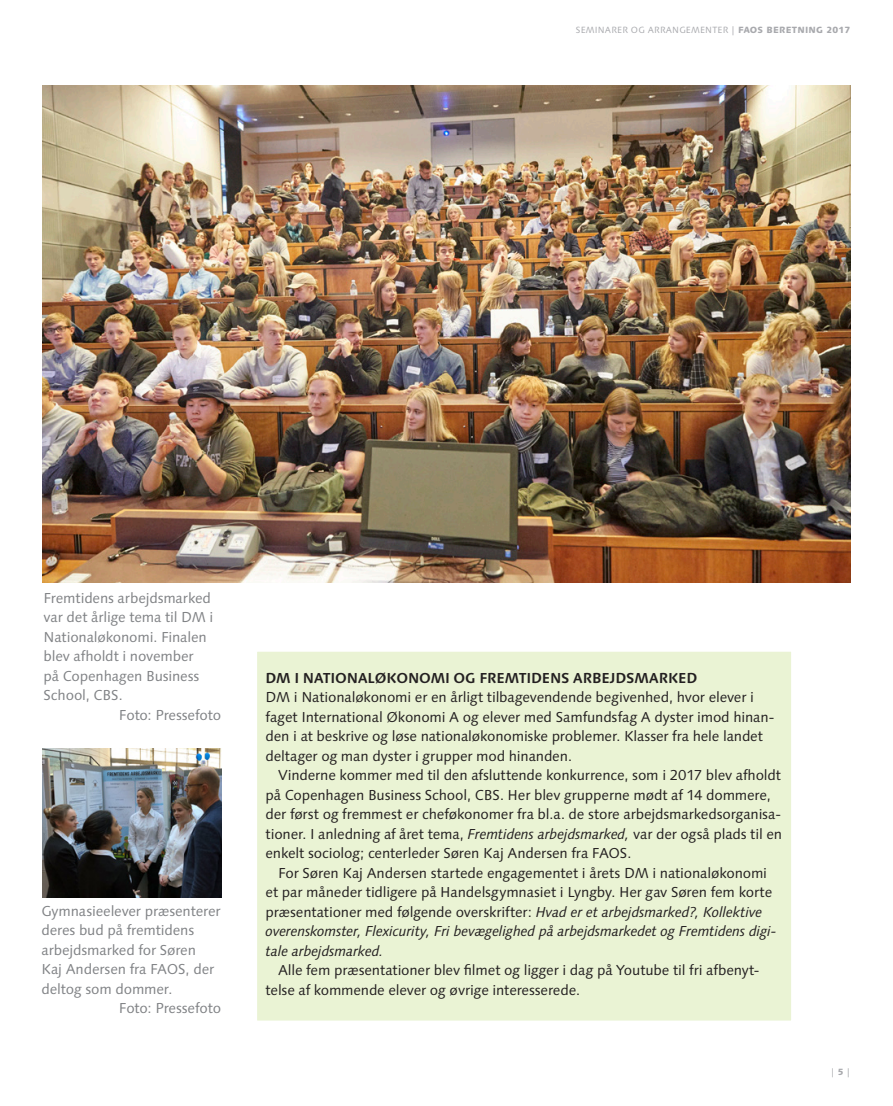
<style>
.page{position:relative;width:893px;height:1106px;background:#fff}
.page>*{position:absolute;margin:0;border:0;box-sizing:border-box;transform-origin:0 0}
.Ny_boks{font:14.4px/19.5px "Linotype Syntax";letter-spacing:-.01em;color:#231f20}
.Publkationer_Mellemr{font:14.4px/19.5px "Linotype Syntax";letter-spacing:-.01em;color:#808285}
.Ny_boks-2{font:700 14.4px "Linotype Syntax";letter-spacing:-.015em;color:#231f20}
.t1{font:9px "Linotype Syntax";letter-spacing:.02em;color:#a8a9ad}
.s1{font-weight:800}
.s2{font-style:italic}
</style>
<div class="page">
<img style="left:43px;top:748px;width:178px;height:149px">
<img style="left:43px;top:85px;width:807px;height:498px">
<div style="left:257px;top:651px;width:535px;height:370px;background:#eaf3d4"></div>
<p class="t1" style="left:576px;top:24px;width:276px">SEMINARER OG ARRANGEMENTER | <span class="s1">FAOS BERETNING 2017</span></p>
<p class="Publkationer_Mellemr" style="left:44px;top:588px;width:169px">Fremtidens arbejdsmarked</p>
<p class="Publkationer_Mellemr" style="left:44px;top:608px;width:171px">var det årlige tema til DM i</p>
<p class="Publkationer_Mellemr" style="left:44px;top:627px;width:165px">Nationaløkonomi. Finalen</p>
<p class="Publkationer_Mellemr" style="left:44px;top:647px;width:151px">blev afholdt i november</p>
<p class="Publkationer_Mellemr" style="left:44px;top:666px;width:157px">på Copenhagen Business</p>
<p class="Publkationer_Mellemr" style="left:44px;top:686px;width:81px">School, CBS.</p>
<p class="Publkationer_Mellemr" style="left:119px;top:705px;width:104px">Foto: Pressefoto</p>
<p class="Publkationer_Mellemr" style="left:41px;top:901px;width:181px">Gymnasieelever præsenterer deres bud på fremtidens arbejdsmarked for Søren<br>Kaj Andersen fra FAOS, der deltog som dommer.</p>
<p class="Publkationer_Mellemr" style="left:119px;top:998px;width:104px">Foto: Pressefoto</p>
<p class="Ny_boks-2" style="left:266px;top:668px;width:433px">DM I NATIONALØKONOMI OG FREMTIDENS ARBEJDSMARKED</p>
<p class="Ny_boks" style="left:266px;top:687px;width:510px">DM i Nationaløkonomi er en årligt tilbagevendende begivenhed, hvor elever i faget International Økonomi A og elever med Samfundsfag A dyster imod hinan&shy;den i at beskrive og løse nationaløkonomiske problemer. Klasser fra hele landet deltager og man dyster i grupper mod hinanden.</p>
<p class="Ny_boks" style="left:266px;top:765px;width:518px;text-indent:12px">Vinderne kommer med til den afsluttende konkurrence, som i 2017 blev afholdt på Copenhagen Business School, CBS. Her blev grupperne mødt af 14 dommere, der først og fremmest er cheføkonomer fra bl.a. de store arbejdsmarkedsorganisa&shy;tioner. I anledning af året tema, <span class="s2">Fremtidens arbejdsmarked,</span> var der også plads til en enkelt sociolog; centerleder Søren Kaj Andersen fra FAOS.</p>
<p class="Ny_boks" style="left:266px;top:863px;width:513px;text-indent:12px">For Søren Kaj Andersen startede engagementet i årets DM i nationaløkonomi et par måneder tidligere på Handelsgymnasiet i Lyngby. Her gav Søren fem korte præsentationer med følgende overskrifter: <span class="s2">Hvad er et arbejdsmarked?, Kollektive overenskomster, Flexicurity, Fri bevægelighed på arbejdsmarkedet og Fremtidens digi&shy;tale arbejdsmarked.</span></p>
<p class="Ny_boks" style="left:266px;top:960px;width:495px;text-indent:12px">Alle fem præsentationer blev filmet og ligger i dag på Youtube til fri afbenyt&shy;telse af kommende elever og øvrige interesserede.</p>
<p class="t1" style="left:831px;top:1066px;width:21px">| <span class="s1">5</span> |</p>
</div>
